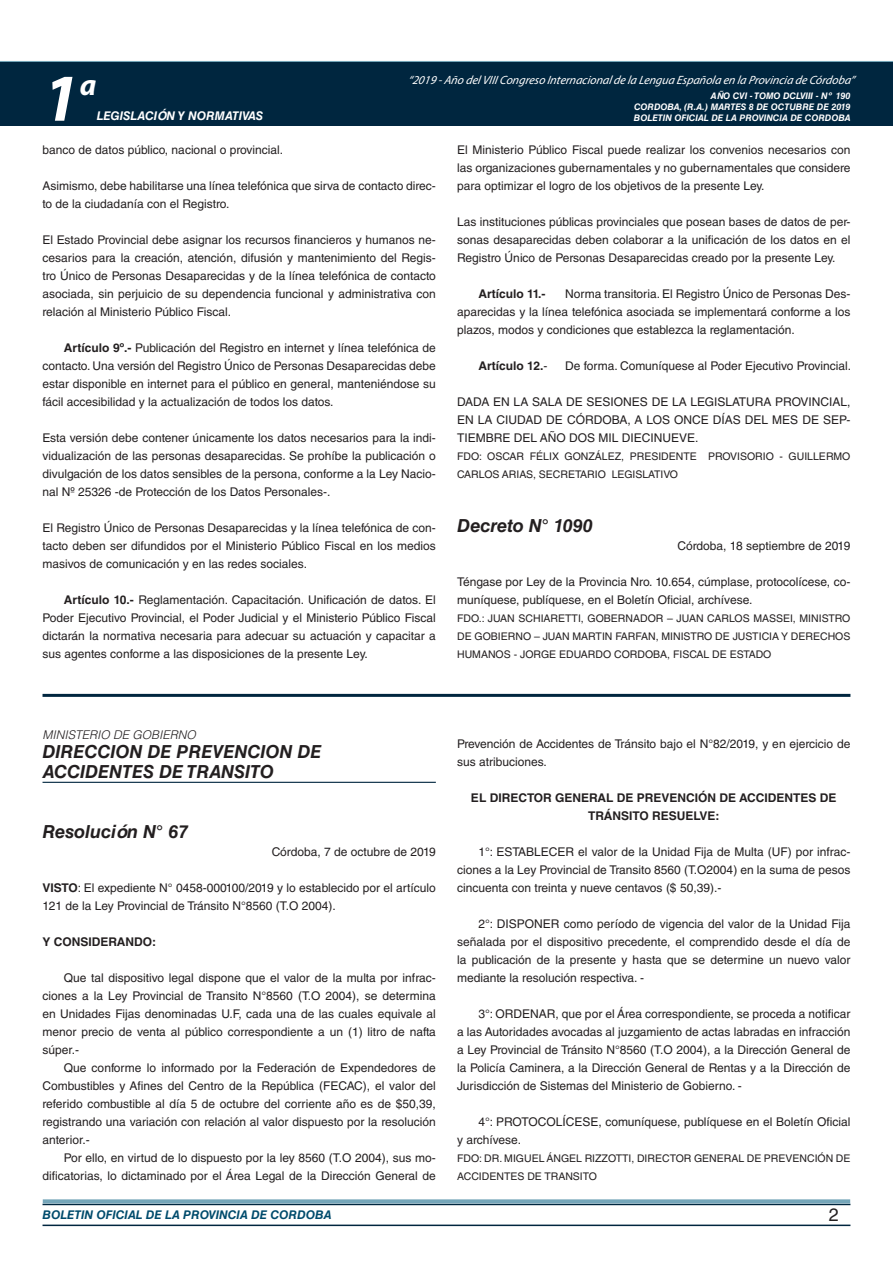
<style>
.page{position:relative;width:893px;height:1263px;background:#fff}
.page>*{position:absolute;margin:0;border:0;box-sizing:border-box;transform-origin:0 0}
.t1{font:italic 700 67.5px "Myriad Pro";color:#fff}
.t2{font:italic 700 30px "Myriad Pro";color:#fff}
.t3{font:italic 700 18px/19.5px "Helvetica LT Std";color:#231f20}
.t4{font:18px "Helvetica LT Std";color:#231f20}
.t5{font:12px/18px "Helvetica LT Std";color:#231f20;text-align:justify}
.t6{font:700 12px/18px "Helvetica LT Std";color:#231f20;text-align:center}
.t7{font:italic 12px "Myriad Pro";color:#fff}
.t8{font:italic 700 12px "Helvetica LT Std";color:#004b6c}
.t9{font:italic 700 12px "Helvetica LT Std";color:#fff}
.t10{font:italic 300 12px "Helvetica LT Std";color:#231f20}
.t11{font:10.5px/18px "Helvetica LT Std";color:#231f20}
.t12{font:italic 700 9px/10.8px "Helvetica LT Std";color:#fff;text-align:justify}
.s1{font-weight:700}
.s2{font-weight:400}
</style>
<div class="page">
<div style="left:0;top:61px;width:893px;height:6px;background:#73a5b8"></div>
<div style="left:0;top:62px;width:893px;height:64px;background:#00263f"></div>
<hr style="left:43px;top:1224px;width:807px;height:2px;background:#00263f">
<div style="left:42px;top:1198px;width:809px;height:8px;background:#fff;opacity:.75"></div>
<hr style="left:43px;top:694px;width:807px;height:3px;background:#00263f">
<hr style="left:43px;top:782px;width:393px;height:1px;background:#00263f">
<h1 class="t1" style="left:43px;top:54px;width:38px">1</h1>
<h2 class="t2" style="left:80px;top:66px;width:18px">a</h2>
<p class="t9" style="left:97px;top:109px;width:168px">LEGISLACIÓN Y NORMATIVAS</p>
<p class="t7" style="left:408px;top:72px;width:448px">“2019 -Año delVIIICongreso Internacionalde la Lengua Esp añola en la Provincia de Córdoba”</p>
<p class="t12" style="left:634px;top:91px;width:218px;text-indent:77px">AÑO CVI - TOMO DCLVIII - Nº 190<br>CORDOBA, (R.A.) MARTES 8 DE OCTUBRE DE 2019<br>BOLETIN OFICIAL DE LA PROVINCIA DE CORDOBA</p>
<p class="t5" style="left:43px;top:141px;width:242px">banco de datos público, nacional o provincial.</p>
<p class="t5" style="left:43px;top:177px;width:395px">Asimismo, debe habilitarse una línea telefónica que sirva de contacto direc&shy;to de la ciudadanía con el Registro.</p>
<p class="t5" style="left:43px;top:231px;width:395px">El Estado Provincial debe asignar los recursos financieros y humanos ne&shy;cesarios para la creación, atención, difusión y mantenimiento del Regis&shy;tro Único de Personas Desaparecidas y de la línea telefónica de contacto asociada, sin perjuicio de su dependencia funcional y administrativa con relación al Ministerio Público Fiscal.</p>
<p class="t5" style="left:43px;top:339px;width:395px;text-indent:21px"><span class="s1">Artículo 9º.-</span> Publicación del Registro en internet y línea telefónica de contacto. Una versión del Registro Único de Personas Desaparecidas debe estar disponible en internet para el público en general, manteniéndose su fácil accesibilidad y la actualización de todos los datos.</p>
<p class="t5" style="left:43px;top:429px;width:395px">Esta versión debe contener únicamente los datos necesarios para la indi&shy;vidualización de las personas desaparecidas. Se prohíbe la publicación o divulgación de los datos sensibles de la persona, conforme a la Ley Nacio&shy;nal Nº 25326 -de Protección de los Datos Personales-.</p>
<p class="t5" style="left:43px;top:519px;width:395px">El Registro Único de Personas Desaparecidas y la línea telefónica de con&shy;tacto deben ser difundidos por el Ministerio Público Fiscal en los medios masivos de comunicación y en las redes sociales.</p>
<p class="t5" style="left:43px;top:591px;width:395px;text-indent:21px"><span class="s1">Artículo 10.-</span> Reglamentación. Capacitación. Unificación de datos. El Poder Ejecutivo Provincial, el Poder Judicial y el Ministerio Público Fiscal dictarán la normativa necesaria para adecuar su actuación y capacitar a sus agentes conforme a las disposiciones de la presente Ley.</p>
<p class="t5" style="left:457px;top:141px;width:395px">El Ministerio Público Fiscal puede realizar los convenios necesarios con las organizaciones gubernamentales y no gubernamentales que considere para optimizar el logro de los objetivos de la presente Ley.</p>
<p class="t5" style="left:457px;top:213px;width:395px">Las instituciones públicas provinciales que posean bases de datos de per&shy;sonas desaparecidas deben colaborar a la unificación de los datos en el Registro Único de Personas Desaparecidas creado por la presente Ley.</p>
<p class="t6" style="left:478px;top:284px;width:68px">Artículo 11.-</p>
<p class="t5" style="left:457px;top:285px;width:395px;text-indent:108px">Norma transitoria. El Registro Único de Personas Des&shy;aparecidas y la línea telefónica asociada se implementará conforme a los plazos, modos y condiciones que establezca la reglamentación.</p>
<p class="t6" style="left:478px;top:356px;width:71px">Artículo 12.<span class="s2">-</span></p>
<p class="t5" style="left:565px;top:357px;width:288px">De forma. Comuníquese al Poder Ejecutivo Provincial.</p>
<p class="t5" style="left:457px;top:393px;width:395px">DADA EN LA SALA DE SESIONES DE LA LEGISLATURA PROVINCIAL, EN LA CIUDAD DE CÓRDOBA, A LOS ONCE DÍAS DEL MES DE SEP-TIEMBRE DEL AÑO DOS MIL DIECINUEVE.</p>
<p class="t11" style="left:457px;top:447px;width:395px">FDO: OSCAR FÉLIX GONZÁLEZ, PRESIDENTE PROVISORIO - GUILLERMO<br>CARLOS ARIAS, SECRETARIO LEGISLATIVO</p>
<h3 class="t3" style="left:457px;top:515px;width:137px">Decreto N° 1090</h3>
<p class="t5" style="left:677px;top:537px;width:174px">Córdoba, 18 septiembre de 2019</p>
<p class="t5" style="left:457px;top:573px;width:395px">Téngase por Ley de la Provincia Nro. 10.654, cúmplase, protocolícese, co&shy;muníquese, publíquese, en el Boletín Oficial, archívese.</p>
<p class="t11" style="left:457px;top:609px;width:395px">FDO.: JUAN SCHIARETTI, GOBERNADOR – JUAN CARLOS MASSEI, MINISTRO<br>DE GOBIERNO – Juan</p>
<p class="t11" style="left:573px;top:627px;width:16px">Martin</p>
<p class="t11" style="left:615px;top:627px;width:14px">Farfan</p>
<p class="t11" style="left:656px;top:627px;width:22px">, Ministro</p>
<p class="t11" style="left:715px;top:627px;width:30px">de Justicia</p>
<p class="t11" style="left:781px;top:627px;width:26px">y Derechos</p>
<p class="t11" style="left:457px;top:645px;width:17px">Humanos</p>
<p class="t11" style="left:514px;top:645px;width:259px">- JORGE EDUARDO CORDOBA, FISCAL DE ESTADO</p>
<p class="t10" style="left:43px;top:727px;width:155px">MINISTERIO DE GOBIERNO</p>
<h3 class="t3" style="left:43px;top:742px;width:280px">DIRECCION DE PREVENCION DE<br>ACCIDENTES DE TRANSITO</h3>
<h3 class="t3" style="left:43px;top:821px;width:147px">Resolución N° 67</h3>
<p class="t5" style="left:272px;top:843px;width:166px">Córdoba, 7 de octubre de 2019</p>
<p class="t5" style="left:43px;top:879px;width:395px"><span class="s1">VISTO</span>: El expediente N° 0458-000100/2019 y lo establecido por el artículo<br>121 de la Ley Provincial de Tránsito N°8560 (T.O 2004).</p>
<p class="t6" style="left:43px;top:932px;width:115px">Y CONSIDERANDO:</p>
<p class="t5" style="left:43px;top:969px;width:395px;text-indent:21px">Que tal dispositivo legal dispone que el valor de la multa por infrac&shy;ciones a la Ley Provincial de Transito N°8560 (T.O 2004), se determina en Unidades Fijas denominadas U.F, cada una de las cuales equivale al menor precio de venta al público correspondiente a un (1) litro de nafta súper.-</p>
<p class="t5" style="left:43px;top:1059px;width:395px;text-indent:21px">Que conforme lo informado por la Federación de Expendedores de Combustibles y Afines del Centro de la República (FECAC), el valor del referido combustible al día 5 de octubre del corriente año es de $50,39, registrando una variación con relación al valor dispuesto por la resolución anterior.-</p>
<p class="t5" style="left:43px;top:1149px;width:395px;text-align:right">Por ello, en virtud de lo dispuesto por la ley 8560 (T.O 2004), sus mo&shy;dificatorias, lo dictaminado por el Área Legal de la Dirección General de</p>
<p class="t5" style="left:457px;top:735px;width:395px">Prevención de Accidentes de Tránsito bajo el N°82/2019, y en ejercicio de sus atribuciones.</p>
<p class="t6" style="left:471px;top:788px;width:367px">EL DIRECTOR GENERAL DE PREVENCIÓN DE ACCIDENTES DE<br>TRÁNSITO RESUELVE:</p>
<p class="t5" style="left:457px;top:843px;width:395px;text-indent:21px">1°: ESTABLECER el valor de la Unidad Fija de Multa (UF) por infrac&shy;ciones a la Ley Provincial de Transito 8560 (T.O2004) en la suma de pesos cincuenta con treinta y nueve centavos ($ 50,39).-</p>
<p class="t5" style="left:457px;top:915px;width:395px;text-indent:21px">2°: DISPONER como período de vigencia del valor de la Unidad Fija señalada por el dispositivo precedente, el comprendido desde el día de la publicación de la presente y hasta que se determine un nuevo valor mediante la resolución respectiva. -</p>
<p class="t5" style="left:457px;top:1005px;width:395px;text-indent:21px">3°: ORDENAR, que por el Área correspondiente, se proceda a notificar a las Autoridades avocadas al juzgamiento de actas labradas en infracción a Ley Provincial de Tránsito N°8560 (T.O 2004), a la Dirección General de la Policía Caminera, a la Dirección General de Rentas y a la Dirección de Jurisdicción de Sistemas del Ministerio de Gobierno. -</p>
<p class="t5" style="left:457px;top:1113px;width:395px;text-indent:21px">4°: PROTOCOLÍCESE, comuníquese, publíquese en el Boletín Oficial y archívese.</p>
<p class="t11" style="left:457px;top:1149px;width:63px">FDO: Dr. Miguel</p>
<p class="t11" style="left:547px;top:1149px;width:15px">Ángel</p>
<p class="t11" style="left:585px;top:1149px;width:14px">Rizzotti</p>
<p class="t11" style="left:632px;top:1149px;width:21px">, Director</p>
<p class="t11" style="left:694px;top:1149px;width:16px">General</p>
<p class="t11" style="left:747px;top:1149px;width:32px">de Prevención</p>
<p class="t11" style="left:836px;top:1149px;width:8px">de</p>
<p class="t11" style="left:457px;top:1167px;width:15px">Accidentes</p>
<p class="t11" style="left:527px;top:1167px;width:31px">de Transito</p>
<p class="t8" style="left:43px;top:1208px;width:290px">BOLETIN OFICIAL DE LA PROVINCIA DE CORDOBA</p>
<h3 class="t4" style="left:829px;top:1204px;width:12px">2</h3>
</div>
